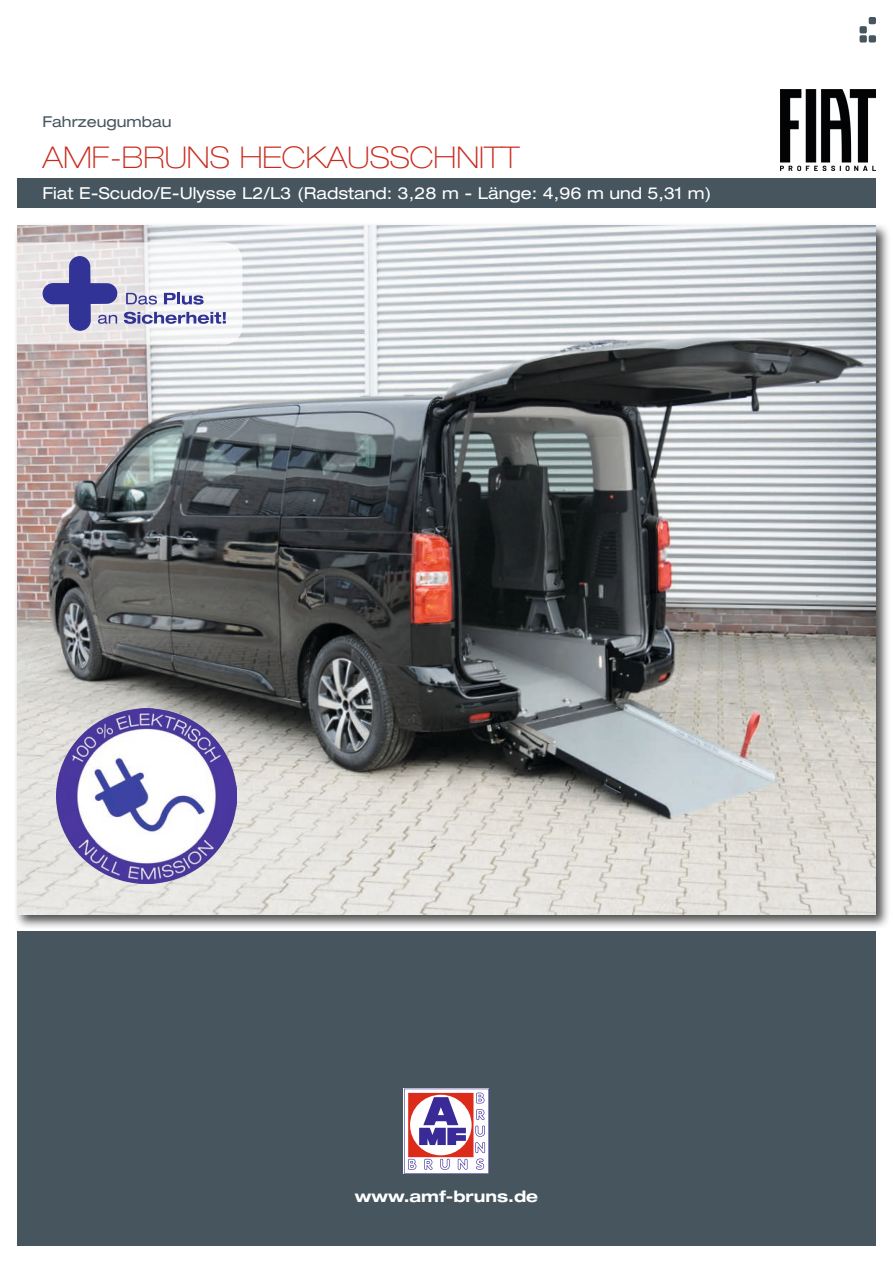
<style>
.page{position:relative;width:893px;height:1263px;background:#fff}
.page>*{position:absolute;margin:0;border:0;box-sizing:border-box;transform-origin:0 0}
.t1{font:100 expanded 30px "Helvetica Neue LT Std";color:#ca2a1e}
.t2{font:expanded 16.5px "Helvetica Neue LT Std";color:#fff}
.t3{font:700 expanded 15.75px "Helvetica Neue LT Std";color:#fff}
.t4{font:expanded 15px "Helvetica Neue LT Std";color:#46555e}
</style>
<div class="page">
<div style="left:17px;top:179px;width:859px;height:29px;background:#46555e"></div>
<div style="left:17px;top:931px;width:859px;height:315px;background:#46555e"></div>
<svg style="left:404px;top:1089px;width:85px;height:85px;background:#c9a5bd"></svg>
<div style="left:869px;top:17px;width:7px;height:7px;background:#46555e;border-radius:2px"></div>
<div style="left:859px;top:26px;width:8px;height:7px;background:#46555e;border-radius:2px"></div>
<div style="left:859px;top:35px;width:8px;height:8px;background:#46555e;border-radius:2px"></div>
<div style="left:869px;top:35px;width:7px;height:8px;background:#46555e;border-radius:2px"></div>
<div style="left:14px;top:222px;width:877px;height:707px;background:#131413;opacity:.75"></div>
<img style="left:17px;top:225px;width:859px;height:689px">
<svg style="left:17px;top:242px;width:225px;height:102px"></svg>
<img style="left:56px;top:708px;width:181px;height:175px">
<img style="left:781px;top:90px;width:95px;height:80px">
<p class="t4" style="left:43px;top:112px;width:130px">Fahrzeugumbau</p>
<p class="t1" style="left:43px;top:140px;width:479px">AMF-BRUNS HECKAUSSCHNITT</p>
<p class="t2" style="left:43px;top:183px;width:670px">Fiat E-Scudo/E-Ulysse L2/L3 (Radstand: 3,28 m - Länge: 4,96 m und 5,31 m)</p>
<p class="t3" style="left:355px;top:1187px;width:185px">www.amf-bruns.de</p>
</div>
